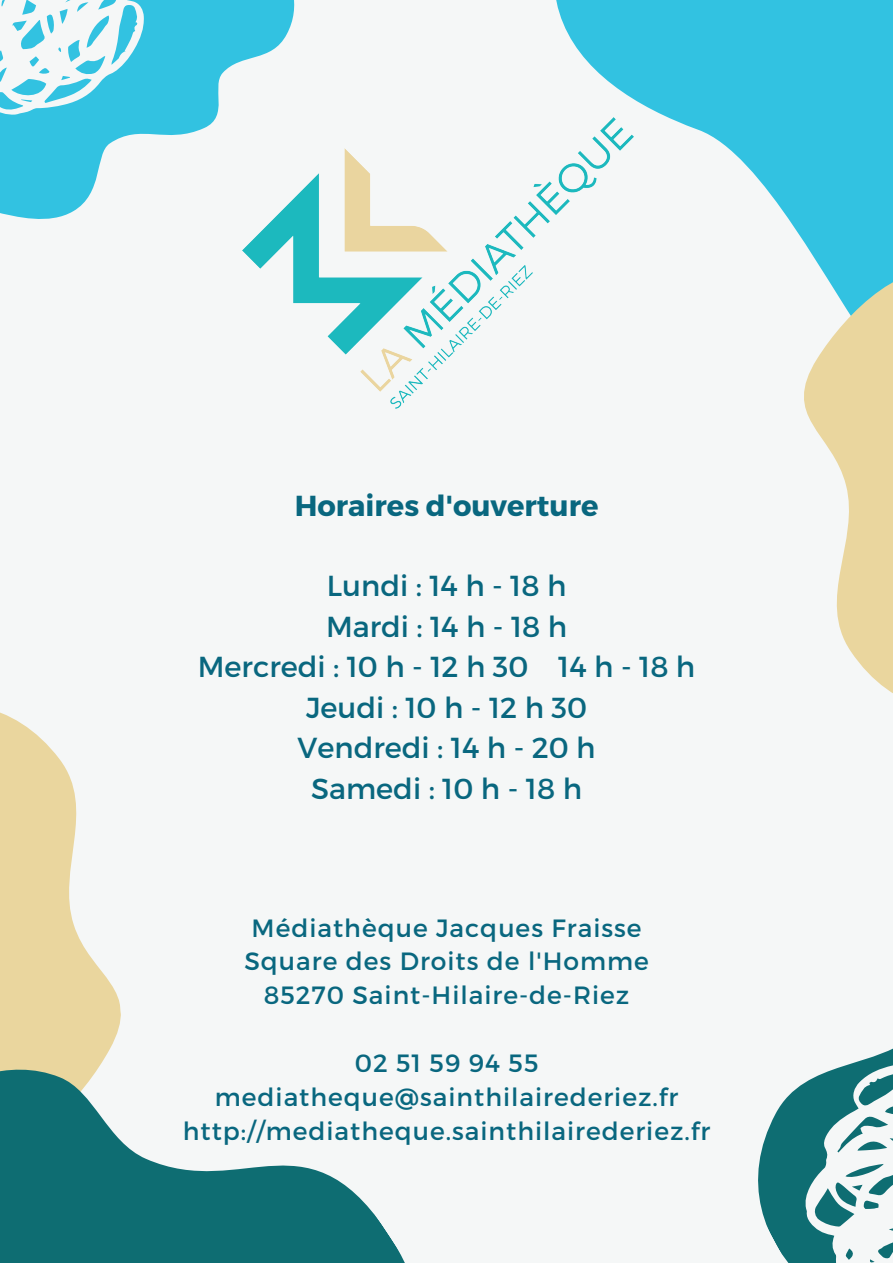
<style>
.page{position:relative;width:893px;height:1263px;background:#f5f7f7}
.page>*{position:absolute;margin:0;border:0;box-sizing:border-box;transform-origin:0 0}
.t1{font:28.95px/40.4px "Montserrat";color:#09677f;text-align:center}
.t2{font:700 28.95px "Montserrat";color:#09677f}
.t3{font:24.97px/33.9px "Montserrat";letter-spacing:.04em;color:#09677f;text-align:center}
</style>
<div class="page">
<svg style="left:556px;top:0;width:337px;height:270px;fill:#32c2e1"></svg>
<svg style="left:0;top:712px;width:121px;height:344px;fill:#ead69e"></svg>
<svg style="left:0;top:1056px;width:405px;height:207px;fill:#0e6d72"></svg>
<svg style="left:804px;top:270px;width:89px;height:423px"></svg>
<svg style="left:758px;top:1048px;width:135px;height:215px;fill:#0e6d72"></svg>
<svg style="left:804px;top:1063px;width:89px;height:200px"></svg>
<svg style="left:0;top:0;width:294px;height:219px;fill:#32c2e1"></svg>
<svg style="left:0;top:0;width:144px;height:115px"></svg>
<img style="left:242px;top:118px;width:391px;height:290px">
<p class="t2" style="left:295px;top:487px;width:305px">Horaires d'ouverture</p>
<p class="t1" style="left:198px;top:566px;width:499px">Lundi : 14 h - 18 h<br>Mardi : 14 h - 18 h<br>Mercredi : 10 h - 12 h 30 14 h - 18 h<br>Jeudi : 10 h - 12 h 30<br>Vendredi : 14 h - 20 h<br>Samedi : 10 h - 18 h</p>
<p class="t3" style="left:244px;top:911px;width:406px">Médiathèque Jacques Fraisse<br>Square des Droits de l'Homme<br>85270 Saint-Hilaire-de-Riez</p>
<p class="t3" style="left:183px;top:1046px;width:529px">02 51 59 94 55 mediatheque@sainthilairederiez.fr http://mediatheque.sainthilairederiez.fr</p>
</div>
